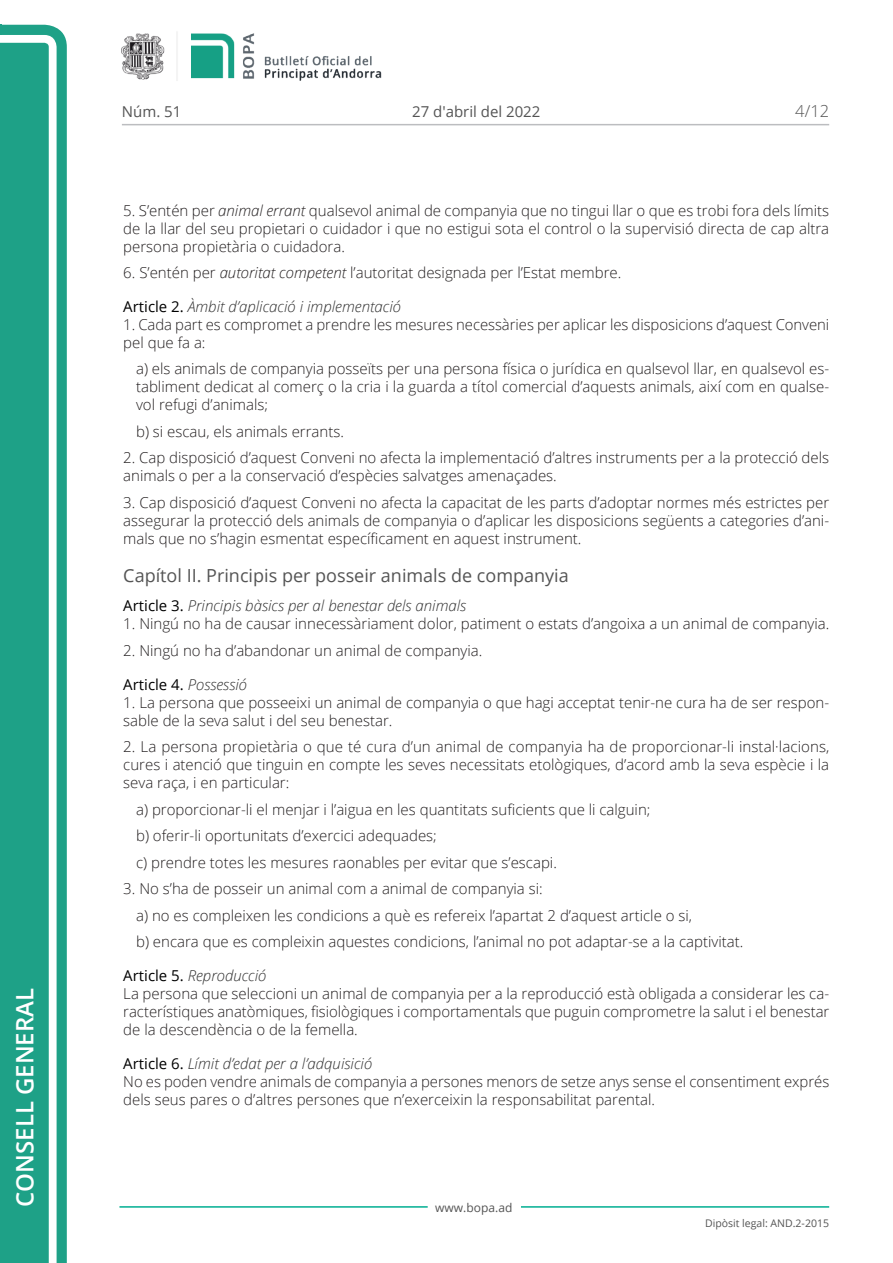
<style>
.page{position:relative;width:893px;height:1263px;background:#fff}
.page>*{position:absolute;margin:0;border:0;box-sizing:border-box;transform-origin:0 0}
.t1{font:600 24px "Open Sans";color:#fff}
.Titol_6{font:18px "Open Sans";color:#545454}
.t2{font:300 16.5px "Open Sans";color:#545454}
.Body_text{font:300 15px/18px "Open Sans";color:#231f20;text-align:justify}
.Body_text_i{font:300 15px/18px "Open Sans";color:#231f20;text-align:justify}
.Titol_7{font:italic 300 15px "Open Sans";color:#303030}
.t3{font:15px "Open Sans";color:#545454}
.Titol_7-2{font:15px "Open Sans";color:#000}
.t4{font:12px "Open Sans";color:#545454}
.t5{font:10.5px "Open Sans";color:#545454}
.s1{font-style:italic}
.s2{font-weight:400;font-style:normal;color:#000}
.s3{font-weight:300;font-style:italic;color:#303030}
</style>
<div class="page">
<svg style="left:0;top:25px;width:67px;height:1238px;fill:#1ea187"></svg>
<div style="left:0;top:43px;width:49px;height:1220px;background:#1ea187"></div>
<img style="left:122px;top:32px;width:260px;height:49px">
<hr style="left:119px;top:1206px;width:309px;height:2px;background:#00ae91">
<hr style="left:521px;top:1206px;width:308px;height:2px;background:#00ae91">
<hr style="left:122px;top:124px;width:707px;height:1px;background:#bcbdc0">
<h1 class="t1" style="left:8px;top:1207px;width:220px;rotate:-90deg">Consell General</h1>
<p class="t3" style="left:122px;top:102px;width:61px">Núm. 51</p>
<p class="t3" style="left:412px;top:102px;width:130px">27 d'abril del 2022</p>
<p class="t2" style="left:795px;top:100px;width:35px">4/12</p>
<p class="Body_text" style="left:123px;top:201px;width:707px">5. S’entén per <span class="s1">animal errant</span> qualsevol animal de companyia que no tingui llar o que es trobi fora dels límits de la llar del seu propietari o cuidador i que no estigui sota el control o la supervisió directa de cap altra persona propietària o cuidadora.</p>
<p class="Body_text" style="left:123px;top:263px;width:500px">6. S’entén per <span class="s1">autoritat competent</span> l’autoritat designada per l’Estat membre.</p>
<p class="Titol_7" style="left:123px;top:296px;width:279px"><span class="s2">Article 2.</span> Àmbit d’aplicació i implementació</p>
<p class="Body_text" style="left:123px;top:315px;width:707px">1. Cada part es compromet a prendre les mesures necessàries per aplicar les disposicions d’aquest Conveni pel que fa a:</p>
<p class="Body_text_i" style="left:136px;top:359px;width:695px">a) els animals de companyia posseïts per una persona física o jurídica en qualsevol llar, en qualsevol es&shy;tabliment dedicat al comerç o la cria i la guarda a títol comercial d’aquests animals, així com en qualse&shy;vol refugi d’animals;</p>
<p class="Body_text_i" style="left:136px;top:422px;width:209px">b) si escau, els animals errants.</p>
<p class="Body_text" style="left:123px;top:449px;width:707px">2. Cap disposició d’aquest Conveni no afecta la implementació d’altres instruments per a la protecció dels animals o per a la conservació d’espècies salvatges amenaçades.</p>
<p class="Body_text" style="left:123px;top:493px;width:707px">3. Cap disposició d’aquest Conveni no afecta la capacitat de les parts d’adoptar normes més estrictes per assegurar la protecció dels animals de companyia o d’aplicar les disposicions següents a categories d’ani&shy;mals que no s’hagin esmentat específicament en aquest instrument.</p>
<p class="Titol_6" style="left:123px;top:563px;width:447px">Capítol II. Principis per posseir animals de companyia</p>
<p class="Titol_7" style="left:123px;top:596px;width:344px"><span class="s2">Article 3.</span> Principis bàsics per al benestar dels animals</p>
<p class="Body_text" style="left:123px;top:615px;width:707px">1. Ningú no ha de causar innecessàriament dolor, patiment o estats d’angoixa a un animal de companyia.</p>
<p class="Body_text" style="left:123px;top:641px;width:360px">2. Ningú no ha d’abandonar un animal de companyia.</p>
<p class="Titol_7-2" style="left:123px;top:674px;width:125px">Article 4. <span class="s3">Possessió</span></p>
<p class="Body_text" style="left:123px;top:693px;width:707px">1. La persona que posseeixi un animal de companyia o que hagi acceptat tenir-ne cura ha de ser respon&shy;sable de la seva salut i del seu benestar.</p>
<p class="Body_text" style="left:123px;top:737px;width:708px">2. La persona propietària o que té cura d’un animal de companyia ha de proporcionar-li instal·lacions, cures i atenció que tinguin en compte les seves necessitats etològiques, d’acord amb la seva espècie i la seva raça, i en particular:</p>
<p class="Body_text_i" style="left:136px;top:800px;width:516px">a) proporcionar-li el menjar i l’aigua en les quantitats suficients que li calguin;</p>
<p class="Body_text_i" style="left:136px;top:826px;width:302px">b) oferir-li oportunitats d’exercici adequades;</p>
<p class="Body_text_i" style="left:136px;top:853px;width:422px">c) prendre totes les mesures raonables per evitar que s’escapi.</p>
<p class="Body_text" style="left:123px;top:879px;width:421px">3. No s’ha de posseir un animal com a animal de companyia si:</p>
<p class="Body_text_i" style="left:136px;top:906px;width:558px">a) no es compleixen les condicions a què es refereix l’apartat 2 d’aquest article o si,</p>
<p class="Body_text_i" style="left:136px;top:932px;width:609px">b) encara que es compleixin aquestes condicions, l’animal no pot adaptar-se a la captivitat.</p>
<p class="Titol_7" style="left:123px;top:965px;width:145px"><span class="s2">Article 5.</span> Reproducció</p>
<p class="Body_text" style="left:123px;top:984px;width:707px">La persona que seleccioni un animal de companyia per a la reproducció està obligada a considerar les ca&shy;racterístiques anatòmiques, fisiològiques i comportamentals que puguin comprometre la salut i el benestar de la descendència o de la femella.</p>
<p class="Titol_7" style="left:123px;top:1053px;width:250px"><span class="s2">Article 6.</span> Límit d’edat per a l’adquisició</p>
<p class="Body_text" style="left:123px;top:1072px;width:707px">No es poden vendre animals de companyia a persones menors de setze anys sense el consentiment exprés dels seus pares o d’altres persones que n’exerceixin la responsabilitat parental.</p>
<p class="t4" style="left:435px;top:1199px;width:79px">www.bopa.ad</p>
<p class="t5" style="left:705px;top:1216px;width:125px">Dipòsit legal: AND.2-2015</p>
</div>
